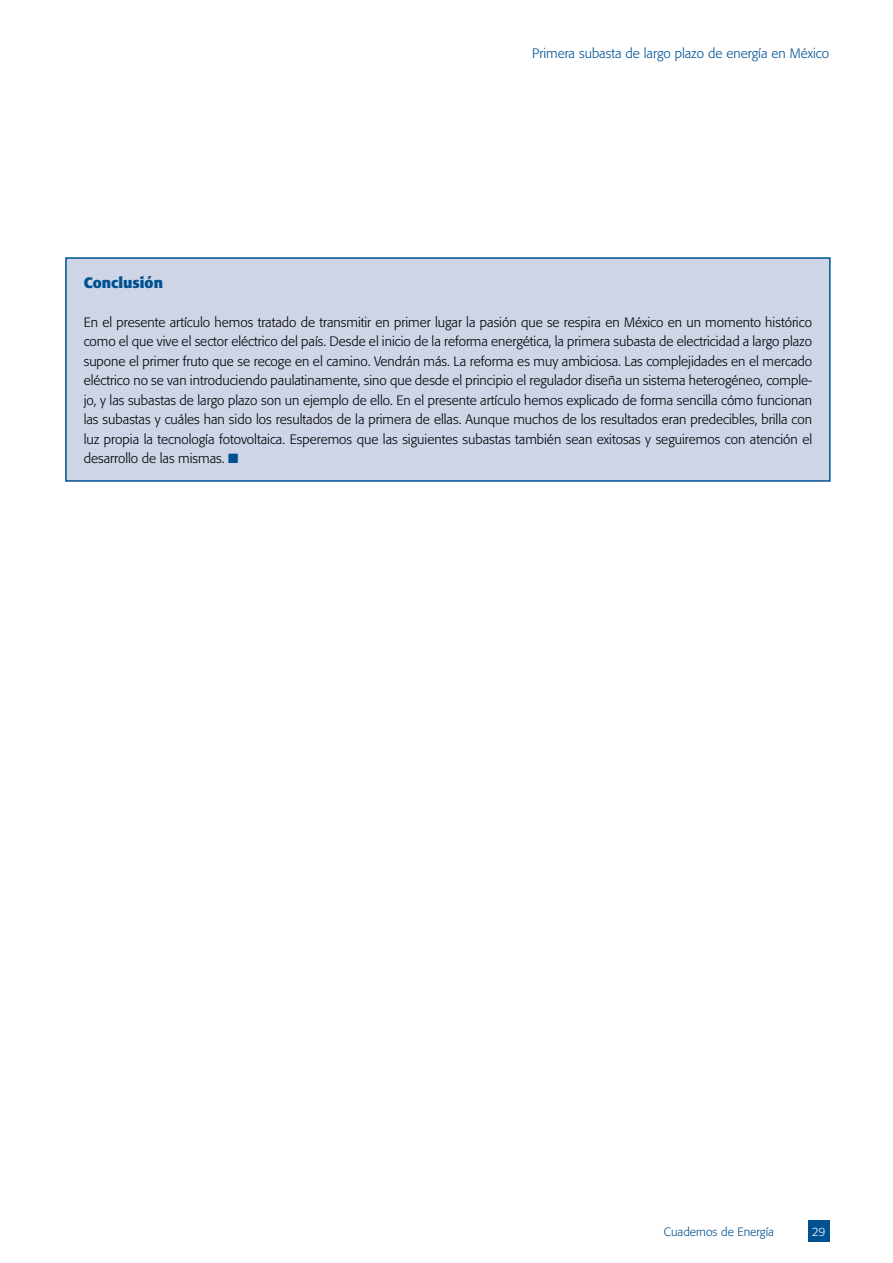
<style>
.page{position:relative;width:893px;height:1263px;background:#fff}
.page>*{position:absolute;margin:0;border:0;box-sizing:border-box;transform-origin:0 0}
.t1{font:700 15px "Formata";color:#005192}
.t2{font:300 13.5px/19.5px "Formata";color:#000;text-align:justify}
.t3{font:300 13.5px "Formata";color:#005192}
.t4{font:300 12px "Formata";color:#005192}
.t5{font:300 12px "Formata";color:#fff}
.s1{color:#005192}
</style>
<div class="page">
<div style="left:808px;top:1220px;width:21px;height:22px;background:#005192"></div>
<div style="left:66px;top:258px;width:764px;height:223px;background:#cdd5e7"></div>
<div style="left:65px;top:257px;width:766px;height:225px;border:2px solid #005192"></div>
<p class="t3" style="left:532px;top:46px;width:299px">Primera subasta de largo plazo de energía en México</p>
<p class="t1" style="left:84px;top:273px;width:81px">Conclusión</p>
<p class="t2" style="left:84px;top:312px;width:730px">En el presente artículo hemos tratado de transmitir en primer lugar la pasión que se respira en México en un momento histórico como el que vive el sector eléctrico del país. Desde el inicio de la reforma energética, la primera subasta de electricidad a largo plazo supone el primer fruto que se recoge en el camino. Vendrán más. La reforma es muy ambiciosa. Las complejidades en el mercado eléctrico no se van introduciendo paulatinamente, sino que desde el principio el regulador diseña un sistema heterogéneo, comple&shy;jo, y las subastas de largo plazo son un ejemplo de ello. En el presente artículo hemos explicado de forma sencilla cómo funcionan las subastas y cuáles han sido los resultados de la primera de ellas. Aunque muchos de los resultados eran predecibles, brilla con luz propia la tecnología fotovoltaica. Esperemos que las siguientes subastas también sean exitosas y seguiremos con atención el desarrollo de las mismas. <span class="s1">■</span></p>
<p class="t4" style="left:664px;top:1224px;width:112px">Cuadernos de Energía</p>
<p class="t5" style="left:812px;top:1224px;width:15px">29</p>
</div>
